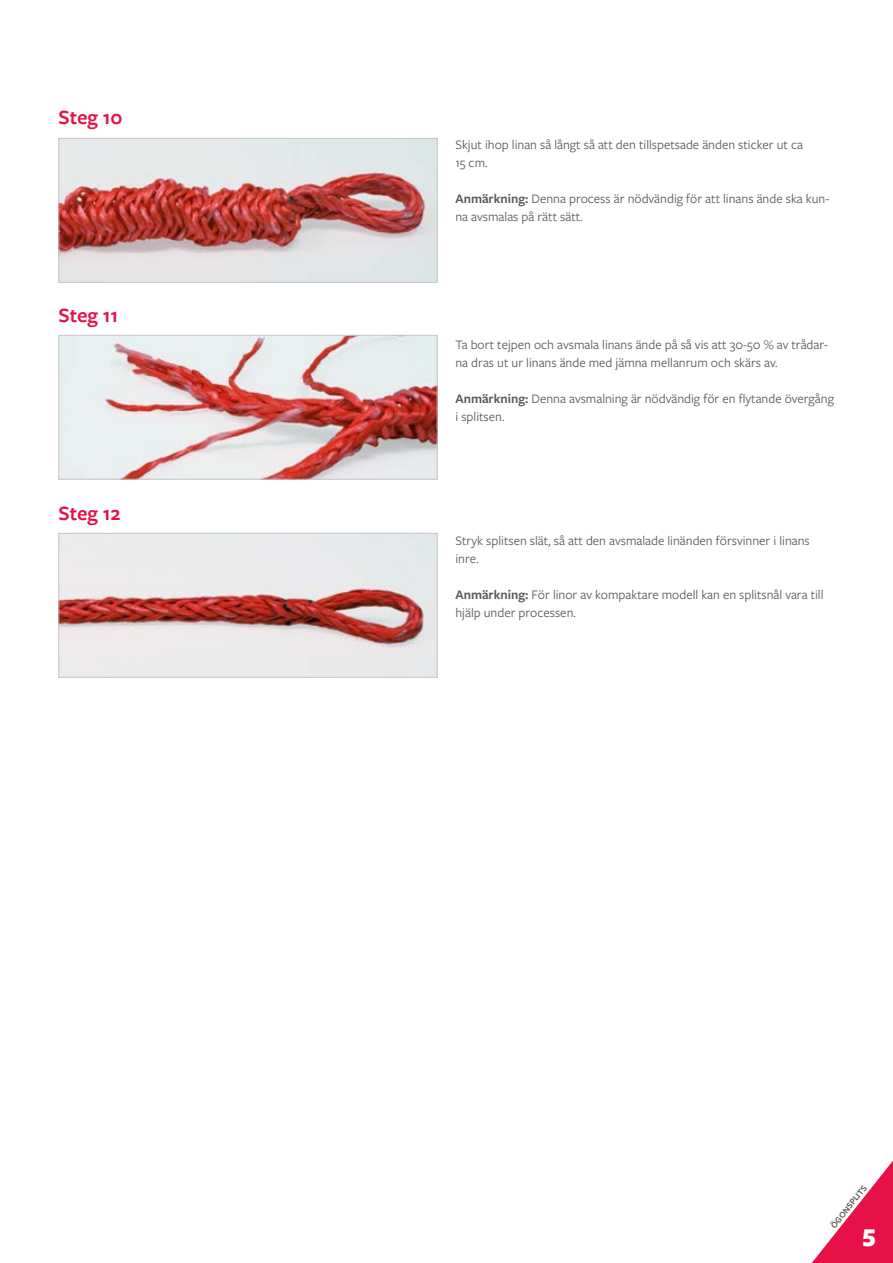
<style>
.page{position:relative;width:893px;height:1263px;background:#fff}
.page>*{position:absolute;margin:0;border:0;box-sizing:border-box;transform-origin:0 0}
.t1{font:900 27px "Freight Sans Pro";color:#fff}
.t2{font:600 21px "Freight Sans Pro";color:#e51147}
.t3{font:13.5px/18px "Freight Sans Pro";color:#575756}
.t4{font:600 9px "Freight Sans Pro";color:#575756}
.s1{font-weight:600}
</style>
<div class="page">
<svg style="left:812px;top:1160px;width:81px;height:103px"></svg>
<img style="left:60px;top:140px;width:375px;height:141px">
<div style="left:58px;top:138px;width:379px;height:145px;border:1px solid #c6c6c6"></div>
<img style="left:60px;top:337px;width:375px;height:140px">
<div style="left:58px;top:335px;width:379px;height:144px;border:1px solid #c6c6c6"></div>
<img style="left:60px;top:535px;width:375px;height:140px">
<div style="left:58px;top:533px;width:379px;height:144px;border:1px solid #c6c6c6"></div>
<h2 class="t2" style="left:58px;top:103px;width:66px">Steg 10</h2>
<h2 class="t2" style="left:58px;top:301px;width:61px">Steg 11</h2>
<h2 class="t2" style="left:58px;top:499px;width:64px">Steg 12</h2>
<p class="t3" style="left:455px;top:135px;width:349px">Skjut ihop linan så långt så att den tillspetsade änden sticker ut ca<br>15 cm.</p>
<p class="t3" style="left:455px;top:189px;width:375px"><span class="s1">Anmärkning:</span> Denna process är nödvändig för att linans ände ska kun&shy;na avsmalas på rätt sätt.</p>
<p class="t3" style="left:455px;top:335px;width:374px">Ta bort tejpen och avsmala linans ände på så vis att 30-50 % av trådar&shy;na dras ut ur linans ände med jämna mellanrum och skärs av.</p>
<p class="t3" style="left:455px;top:389px;width:380px"><span class="s1">Anmärkning:</span> Denna avsmalning är nödvändig för en flytande övergång i splitsen.</p>
<p class="t3" style="left:455px;top:531px;width:356px">Stryk splitsen slät, så att den avsmalade linänden försvinner i linans inre.</p>
<p class="t3" style="left:455px;top:585px;width:370px"><span class="s1">Anmärkning:</span> För linor av kompaktare modell kan en splitsnål vara till hjälp under processen.</p>
<p class="t4" style="left:828px;top:1223px;width:54px;rotate:-51deg">ÖGONSPLITS</p>
<h1 class="t1" style="left:862px;top:1218px;width:15px">5</h1>
</div>
